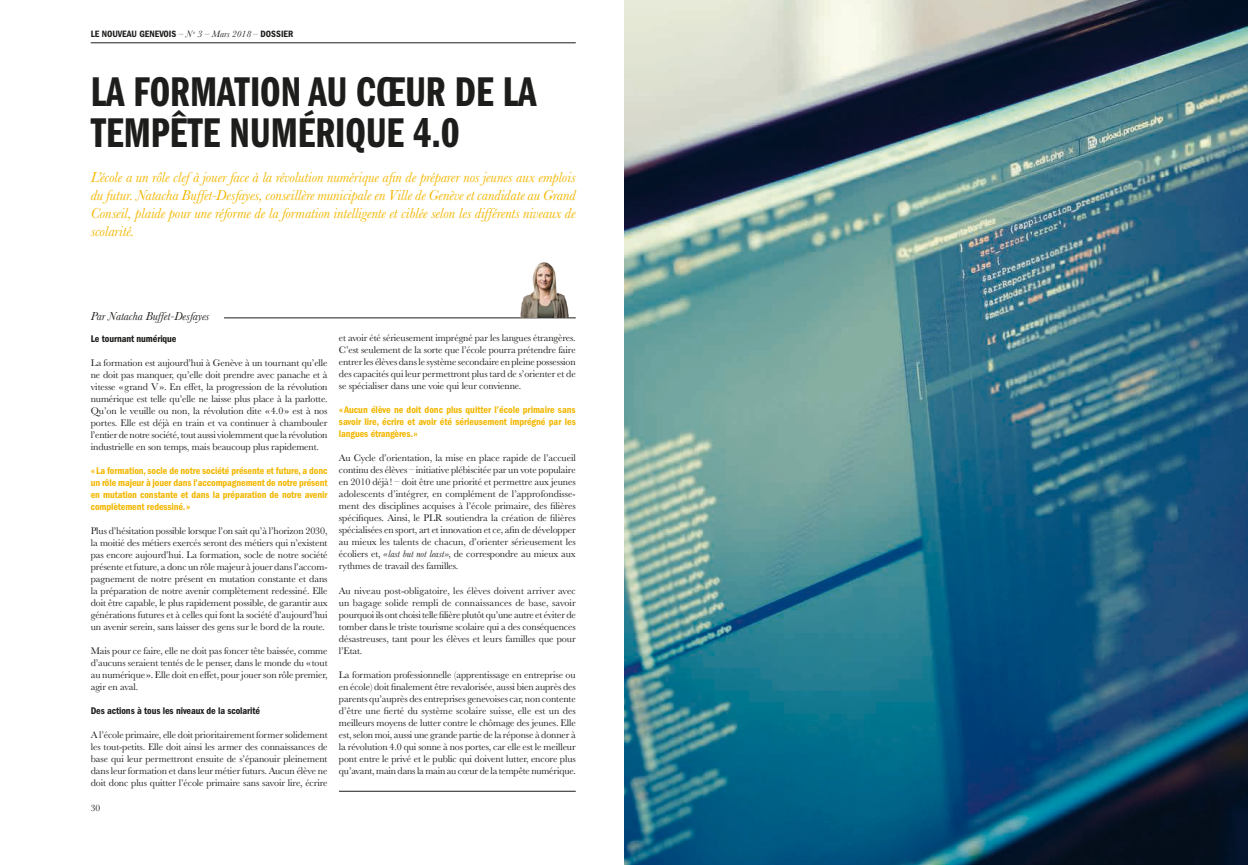
<style>
.page{position:relative;width:1248px;height:865px;background:#fff}
.page>*{position:absolute;margin:0;border:0;box-sizing:border-box;transform-origin:0 0}
.t1{font:43px/41px "ITC Franklin Gothic Std Dm Cp";color:#1d1d1b}
.t2{font:italic 15px/18px "Baskerville";letter-spacing:-.005em;color:#f3b700;text-align:justify}
.t3{font:italic 12px "Baskerville";color:#1d1d1b}
.t4{font:10px/12px "Baskerville";letter-spacing:-.01em;color:#1d1d1b;text-align:justify}
.t5{font:10px/12px "ITC Franklin Gothic Std Dm Cd";letter-spacing:-.01em;color:#f3b700;text-align:justify}
.t6{font:10px "ITC Franklin Gothic Std Dm Cd";letter-spacing:-.01em;color:#1d1d1b}
.t7{font:9.5px "ITC Franklin Gothic Std Dm Cd";color:#1d1d1b}
.t8{font:9.5px "Baskerville";color:#1d1d1b}
.s1{font-family:"Baskerville";font-style:italic}
.s2{font-style:italic}
</style>
<div class="page">
<hr style="left:91px;top:43px;width:484px;height:1px;background:#1d1d1b">
<hr style="left:339px;top:791px;width:236px;height:1px;background:#1d1d1b">
<hr style="left:224px;top:318px;width:351px;height:1px;background:#1d1d1b">
<img style="left:511px;top:262px;width:65px;height:56px">
<img style="left:624px;top:0;width:623px;height:865px">
<p class="t7" style="left:91px;top:29px;width:204px">LE NOUVEAU GENEVOIS <span class="s1">– N</span><sup>o</sup> <span class="s1">3 – Mars 2018 –</span> DOSSIER</p>
<h1 class="t1" style="left:91px;top:72px;width:447px">LA FORMATION AU CŒUR DE LA<br>TEMPÊTE NUMÉRIQUE 4.0</h1>
<p class="t2" style="left:91px;top:168px;width:486px">L’école a un rôle clef à jouer face à la révolution numérique afin de préparer nos jeunes aux emplois du futur. Natacha Buffet-Desfayes, conseillère municipale en Ville de Genève et candidate au Grand Conseil, plaide pour une réforme de la formation intelligente et ciblée selon les différents niveaux de scolarité.</p>
<p class="t3" style="left:91px;top:308px;width:120px">Par Natacha Buffet-Desfayes</p>
<p class="t6" style="left:91px;top:332px;width:87px">Le tournant numérique</p>
<p class="t4" style="left:91px;top:356px;width:238px">La formation est aujourd’hui à Genève à un tournant qu’elle ne doit pas manquer, qu’elle doit prendre avec panache et à vitesse «grand V». En effet, la progression de la révolution numérique est telle qu’elle ne laisse plus place à la parlotte.<br>Qu’on le veuille ou non, la révolution dite «4.0» est à nos portes. Elle est déjà en train et va continuer à chambouler l’entier de notre société, tout aussi violemment que la révolution industrielle en son temps, mais beaucoup plus rapidement.</p>
<p class="t5" style="left:91px;top:464px;width:238px">«La formation, socle de notre société présente et future, a donc un rôle majeur à jouer dans l’accompagnement de notre présent en mutation constante et dans la préparation de notre avenir complètement redessiné.»</p>
<p class="t4" style="left:91px;top:524px;width:238px">Plus d’hésitation possible lorsque l’on sait qu’à l’horizon 2030, la moitié des métiers exercés seront des métiers qui n’existent pas encore aujourd’hui. La formation, socle de notre société présente et future, a donc un rôle majeur à jouer dans l’accom&shy;pagnement de notre présent en mutation constante et dans la préparation de notre avenir complètement redessiné. Elle doit être capable, le plus rapidement possible, de garantir aux générations futures et à celles qui font la société d’aujourd’hui un avenir serein, sans laisser des gens sur le bord de la route.</p>
<p class="t4" style="left:91px;top:644px;width:238px">Mais pour ce faire, elle ne doit pas foncer tête baissée, comme d’aucuns seraient tentés de le penser, dans le monde du «tout au numérique». Elle doit en effet, pour jouer son rôle premier, agir en aval.</p>
<p class="t6" style="left:91px;top:704px;width:171px">Des actions à tous les niveaux de la scolarité</p>
<p class="t4" style="left:91px;top:728px;width:238px">A l’école primaire, elle doit prioritairement former solidement les tout-petits. Elle doit ainsi les armer des connaissances de base qui leur permettront ensuite de s’épanouir pleinement dans leur formation et dans leur métier futurs. Aucun élève ne doit donc plus quitter l’école primaire sans savoir lire, écrire</p>
<p class="t8" style="left:91px;top:801px;width:11px">30</p>
<p class="t4" style="left:339px;top:332px;width:238px">et avoir été sérieusement imprégné par les langues étrangères.<br>C’est seulement de la sorte que l’école pourra prétendre faire entrer les élèves dans le système secondaire en pleine possession des capacités qui leur permettront plus tard de s’orienter et de se spécialiser dans une voie qui leur convienne.</p>
<p class="t5" style="left:339px;top:404px;width:238px">«Aucun élève ne doit donc plus quitter l’école primaire sans savoir lire, écrire et avoir été sérieusement imprégné par les langues étrangères.»</p>
<p class="t4" style="left:339px;top:452px;width:238px">Au Cycle d’orientation, la mise en place rapide de l’accueil continu des élèves – initiative plébiscitée par un vote populaire en 2010 déjà! – doit être une priorité et permettre aux jeunes adolescents d’intégrer, en complément de l’approfondisse&shy;ment des disciplines acquises à l’école primaire, des filières spécifiques. Ainsi, le PLR soutiendra la création de filières spécialisées en sport, art et innovation et ce, afin de développer au mieux les talents de chacun, d’orienter sérieusement les écoliers et, <span class="s2">«last but not least»</span>, de correspondre au mieux aux rythmes de travail des familles.</p>
<p class="t4" style="left:339px;top:584px;width:238px">Au niveau post-obligatoire, les élèves doivent arriver avec un bagage solide rempli de connaissances de base, savoir pourquoi ils ont choisi telle filière plutôt qu’une autre et éviter de tomber dans le triste tourisme scolaire qui a des conséquences désastreuses, tant pour les élèves et leurs familles que pour l’Etat.</p>
<p class="t4" style="left:339px;top:668px;width:238px">La formation professionnelle (apprentissage en entreprise ou en école) doit finalement être revalorisée, aussi bien auprès des parents qu’auprès des entreprises genevoises car, non contente d’être une fierté du système scolaire suisse, elle est un des meilleurs moyens de lutter contre le chômage des jeunes. Elle est, selon moi, aussi une grande partie de la réponse à donner à la révolution 4.0 qui sonne à nos portes, car elle est le meilleur pont entre le privé et le public qui doivent lutter, encore plus qu’avant, main dans la main au cœur de la tempête numérique.</p>
</div>
